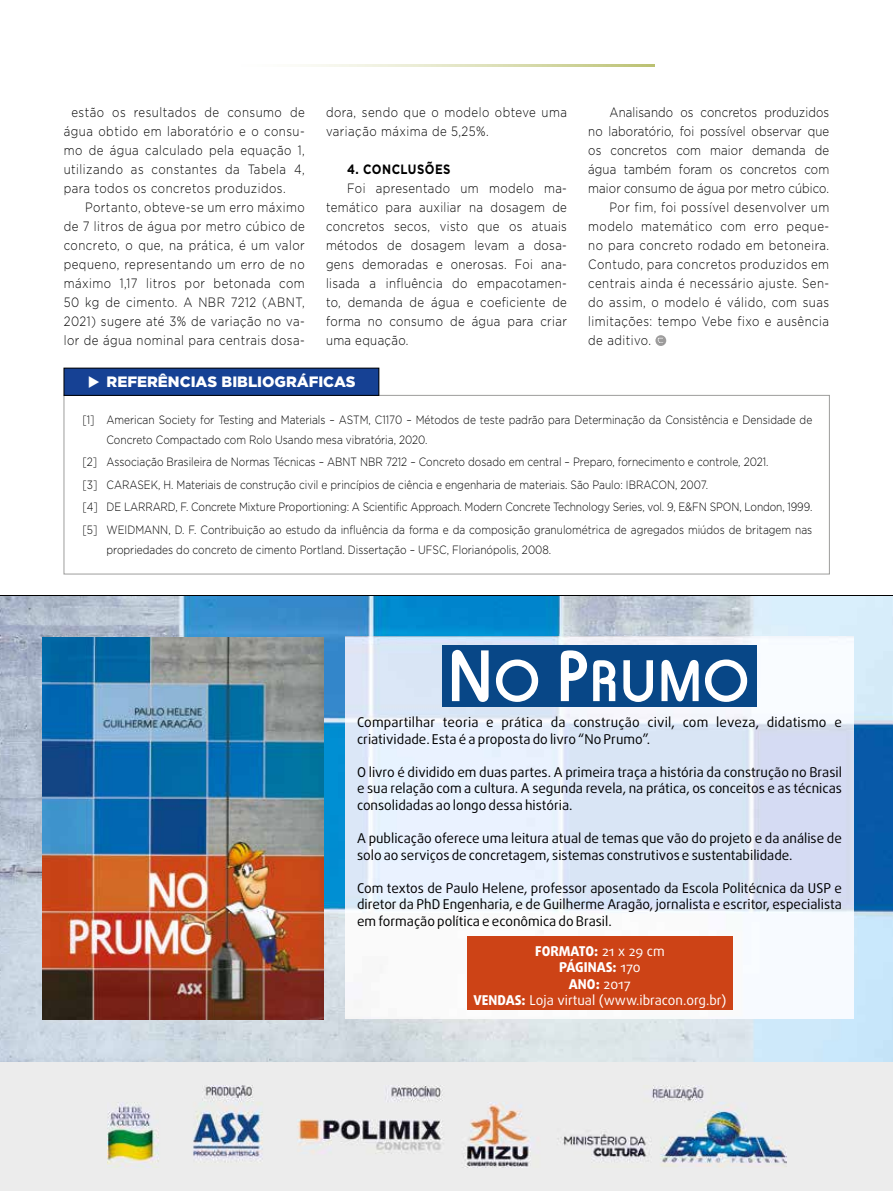
<style>
.page{position:relative;width:893px;height:1191px;background:#fff}
.page>*{position:absolute;margin:0;border:0;box-sizing:border-box;transform-origin:0 0}
.t1{font:500 61.35px "Horatio D";color:#fff}
.t2{font:900 15px "Gotham";color:#fff}
.t3{font:300 13.5px/18.9px "Gotham";letter-spacing:.035em;color:#000;text-align:justify;scale:.85 1}
.t4{font:13.5px/16.5px "Daxline Pro";color:#000;text-align:justify}
.t5{font:300 13.5px "Gotham";letter-spacing:.01em;color:#000;scale:.85 1}
.t6{font:13.5px/16.5px "Daxline Pro";color:#fff;text-align:center}
.t7{font:700 13.5px "Gotham";letter-spacing:.04em;color:#000;scale:.85 1}
.t8{font:300 12px/22.4px "Gotham";color:#000;scale:.85 1}
.s1{font-size:76.05px}
.s2{font-weight:800}
</style>
<div class="page">
<img style="left:0;top:596px;width:893px;height:466px">
<img style="left:345px;top:636px;width:509px;height:382px">
<div style="left:467px;top:936px;width:265px;height:74px;background:#cd4316"></div>
<div style="left:442px;top:645px;width:315px;height:62px;background:#084787"></div>
<div style="left:0;top:1062px;width:893px;height:129px;background:#ececec"></div>
<img style="left:42px;top:637px;width:282px;height:382px">
<img style="left:108px;top:1085px;width:678px;height:82px">
<svg style="left:655px;top:335px;width:11px;height:11px"></svg>
<svg style="left:658px;top:338px;width:6px;height:5px"></svg>
<hr style="left:237px;top:64px;width:418px;height:2px;background:#bbc171">
<hr style="left:0;top:595px;width:893px;height:1px;background:#000">
<div style="left:64px;top:395px;width:766px;height:179px;background:#fff;border:1px solid #9d9d9c"></div>
<div style="left:64px;top:368px;width:315px;height:27px;background:#164194"></div>
<div style="left:64px;top:368px;width:315px;height:27px;border:1px solid #000"></div>
<p class="t3" style="left:64px;top:102px;width:285px;text-indent:8px">estão os resultados de consumo de água obtido em laboratório e o consu&shy;mo de água calculado pela equação 1, utilizando as constantes da Tabela 4, para todos os concretos produzidos.</p>
<p class="t3" style="left:64px;top:197px;width:285px;text-indent:21px">Portanto, obteve-se um erro máximo de 7 litros de água por metro cúbico de concreto, o que, na prática, é um valor pequeno, representando um erro de no máximo 1,17 litros por betonada com 50 kg de cimento. A NBR 7212 (ABNT, 2021) sugere até 3% de variação no va&shy;lor de água nominal para centrais dosa-</p>
<p class="t3" style="left:326px;top:102px;width:285px">dora, sendo que o modelo obteve uma variação máxima de 5,25%.</p>
<p class="t7" style="left:347px;top:160px;width:123px">4. CONCLUSÕES</p>
<p class="t3" style="left:326px;top:178px;width:285px;text-indent:21px">Foi apresentado um modelo ma&shy;temático para auxiliar na dosagem de concretos secos, visto que os atuais métodos de dosagem levam a dosa&shy;gens demoradas e onerosas. Foi ana&shy;lisada a influência do empacotamen&shy;to, demanda de água e coeficiente de forma no consumo de água para criar uma equação.</p>
<p class="t2" style="left:88px;top:371px;width:270px">◆ REFERÊNCIAS BIBLIOGRÁFICAS</p>
<p class="t5" style="left:609px;top:104px;width:260px">Analisando os concretos produzidos</p>
<p class="t5" style="left:588px;top:123px;width:285px">no laboratório, foi possível observar que</p>
<p class="t5" style="left:588px;top:142px;width:285px">os concretos com maior demanda de</p>
<p class="t5" style="left:588px;top:161px;width:285px">água também foram os concretos com</p>
<p class="t5" style="left:588px;top:180px;width:285px">maior consumo de água por metro cúbico.</p>
<p class="t3" style="left:609px;top:197px;width:260px">Por fim, foi possível desenvolver um</p>
<p class="t3" style="left:588px;top:216px;width:285px">modelo matemático com erro peque-</p>
<p class="t3" style="left:588px;top:235px;width:285px">no para concreto rodado em betoneira.</p>
<p class="t3" style="left:588px;top:254px;width:285px">Contudo, para concretos produzidos em</p>
<p class="t3" style="left:588px;top:273px;width:285px">centrais ainda é necessário ajuste. Sen-</p>
<p class="t3" style="left:588px;top:292px;width:285px">do assim, o modelo é válido, com suas</p>
<p class="t3" style="left:588px;top:311px;width:285px">limitações: tempo Vebe fixo e ausência</p>
<p class="t3" style="left:588px;top:330px;width:75px">de aditivo.</p>
<p class="t8" style="left:106px;top:409px;width:832px;line-height:20.2px;text-indent:-24px">[1] American Society for Testing and Materials – ASTM, C1170 – Métodos de teste padrão para Determinação da Consistência e Densidade de<br>Concreto Compactado com Rolo Usando mesa vibratória, 2020.</p>
<p class="t8" style="left:82px;top:451px;width:860px">[2] Associação Brasileira de Normas Técnicas – ABNT NBR 7212 – Concreto dosado em central – Preparo, fornecimento e controle, 2021.<br>[3] CARASEK, H. Materiais de construção civil e princípios de ciência e engenharia de materiais. São Paulo: IBRACON, 2007.<br>[4] DE LARRARD, F. Concrete Mixture Proportioning: A Scientific Approach. Modern Concrete Technology Series, vol. 9, E&amp;FN SPON, London, 1999. [5] WEIDMANN, D. F. Contribuição ao estudo da influência da forma e da composição granulométrica de agregados miúdos de britagem nas</p>
<p class="t8" style="left:106px;top:538px;width:525px">propriedades do concreto de cimento Portland. Dissertação – UFSC, Florianópolis, 2008.</p>
<h1 class="t1" style="left:446px;top:646px;width:304px"><span class="s1">N</span>O <span class="s1">P</span>RUMO</h1>
<p class="t4" style="left:357px;top:714px;width:486px">Compartilhar teoria e prática da construção civil, com leveza, didatismo e criatividade. Esta é a proposta do livro “No Prumo”.</p>
<p class="t4" style="left:357px;top:764px;width:486px">O livro é dividido em duas partes. A primeira traça a história da construção no Brasil e sua relação com a cultura. A segunda revela, na prática, os conceitos e as técnicas consolidadas ao longo dessa história.</p>
<p class="t4" style="left:357px;top:830px;width:486px">A publicação oferece uma leitura atual de temas que vão do projeto e da análise de solo ao serviços de concretagem, sistemas construtivos e sustentabilidade.</p>
<p class="t4" style="left:357px;top:879px;width:486px">Com textos de Paulo Helene, professor aposentado da Escola Politécnica da USP e diretor da PhD Engenharia, e de Guilherme Aragão, jornalista e escritor, especialista em formação política e econômica do Brasil.</p>
<p class="t6" style="left:473px;top:943px;width:255px"><span class="s2">FORMATO:</span> 21 x 29 cm<br><span class="s2">PÁGINAS:</span> 170<br><span class="s2">ANO:</span> 2017<br><span class="s2">VENDAS:</span> Loja virtual (www.ibracon.org.br)</p>
</div>
